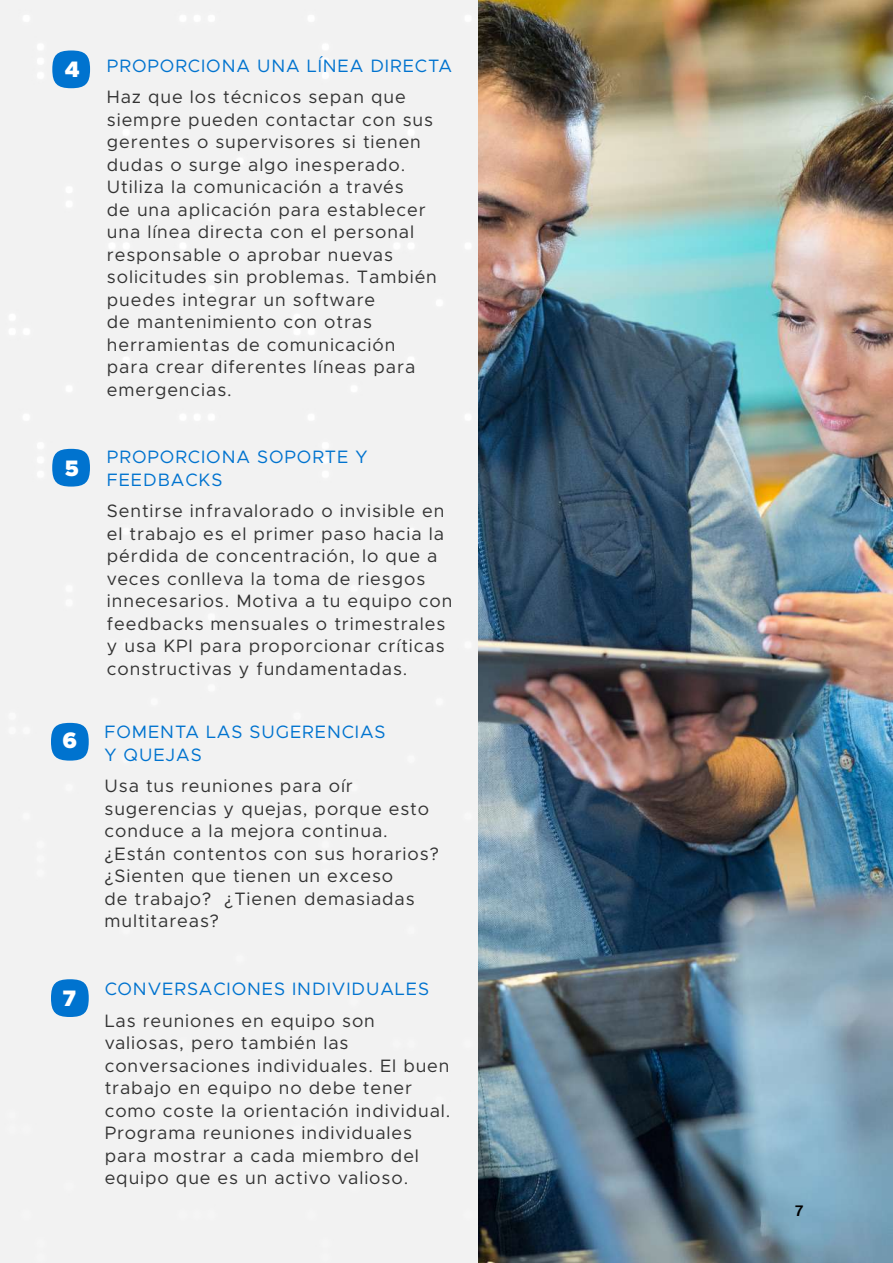
<style>
.page{position:relative;width:893px;height:1263px;background:#fff}
.page>*{position:absolute;margin:0;border:0;box-sizing:border-box;transform-origin:0 0}
.t1{font:900 22.5px "Infraspeak Sans";color:#fff}
.t2{font:18px/22.5px "Infraspeak Sans";letter-spacing:.05em;color:#333}
.t3{font:18px/22.5px "Infraspeak Sans";letter-spacing:.05em;color:#0073cf}
.t4{font:700 15px "Helvetica";color:#000}
.s1{font-weight:900;font-size:22.5px;color:#fff}
.s2{color:#333}
</style>
<div class="page">
<div style="left:0;top:0;width:478px;height:1263px;background:#f2f2f2"></div>
<div style="left:52px;top:50px;width:38px;height:38px;background:#0073cf;border-radius:50%"></div>
<div style="left:52px;top:449px;width:38px;height:38px;background:#0073cf;border-radius:50%"></div>
<div style="left:51px;top:979px;width:38px;height:38px;background:#0073cf;border-radius:50%"></div>
<div style="left:51px;top:723px;width:38px;height:38px;background:#0073cf;border-radius:50%"></div>
<img style="left:478px;top:0;width:415px;height:1263px">
<p class="t3" style="left:65px;top:50px;width:389px;line-height:31.5px;text-align:center"><span class="s1">4</span> PROPORCIONA UNA LÍNEA DIRECTA<br><span class="s2">Haz que los técnicos sepan que</span></p>
<p class="t2" style="left:107px;top:108px;width:331px">siempre pueden contactar con sus gerentes o supervisores si tienen dudas o surge algo inesperado.<br>Utiliza la comunicación a través<br>de una aplicación para establecer una línea directa con el personal responsable o aprobar nuevas solicitudes sin problemas. También puedes integrar un software<br>de mantenimiento con otras herramientas de comunicación para crear diferentes líneas para emergencias.</p>
<p class="t1" style="left:65px;top:453px;width:16px">5</p>
<p class="t3" style="left:107px;top:446px;width:262px">PROPORCIONA SOPORTE Y<br>FEEDBACKS</p>
<p class="t2" style="left:107px;top:500px;width:347px">Sentirse infravalorado o invisible en el trabajo es el primer paso hacia la pérdida de concentración, lo que a veces conlleva la toma de riesgos innecesarios. Motiva a tu equipo con feedbacks mensuales o trimestrales y usa KPI para proporcionar críticas constructivas y fundamentadas.</p>
<p class="t1" style="left:63px;top:726px;width:16px">6</p>
<p class="t3" style="left:105px;top:721px;width:283px">FOMENTA LAS SUGERENCIAS<br>Y QUEJAS</p>
<p class="t2" style="left:105px;top:775px;width:336px">Usa tus reuniones para oír sugerencias y quejas, porque esto conduce a la mejora continua. ¿Están contentos con sus horarios? ¿Sienten que tienen un exceso<br>de trabajo? ¿Tienen demasiadas multitareas?</p>
<p class="t1" style="left:63px;top:984px;width:15px">7</p>
<p class="t3" style="left:105px;top:978px;width:326px">CONVERSACIONES INDIVIDUALES</p>
<p class="t2" style="left:105px;top:1009px;width:347px">Las reuniones en equipo son valiosas, pero también las conversaciones individuales. El buen trabajo en equipo no debe tener como coste la orientación individual.<br>Programa reuniones individuales para mostrar a cada miembro del equipo que es un activo valioso.</p>
<p class="t4" style="left:795px;top:1199px;width:10px">7</p>
</div>
